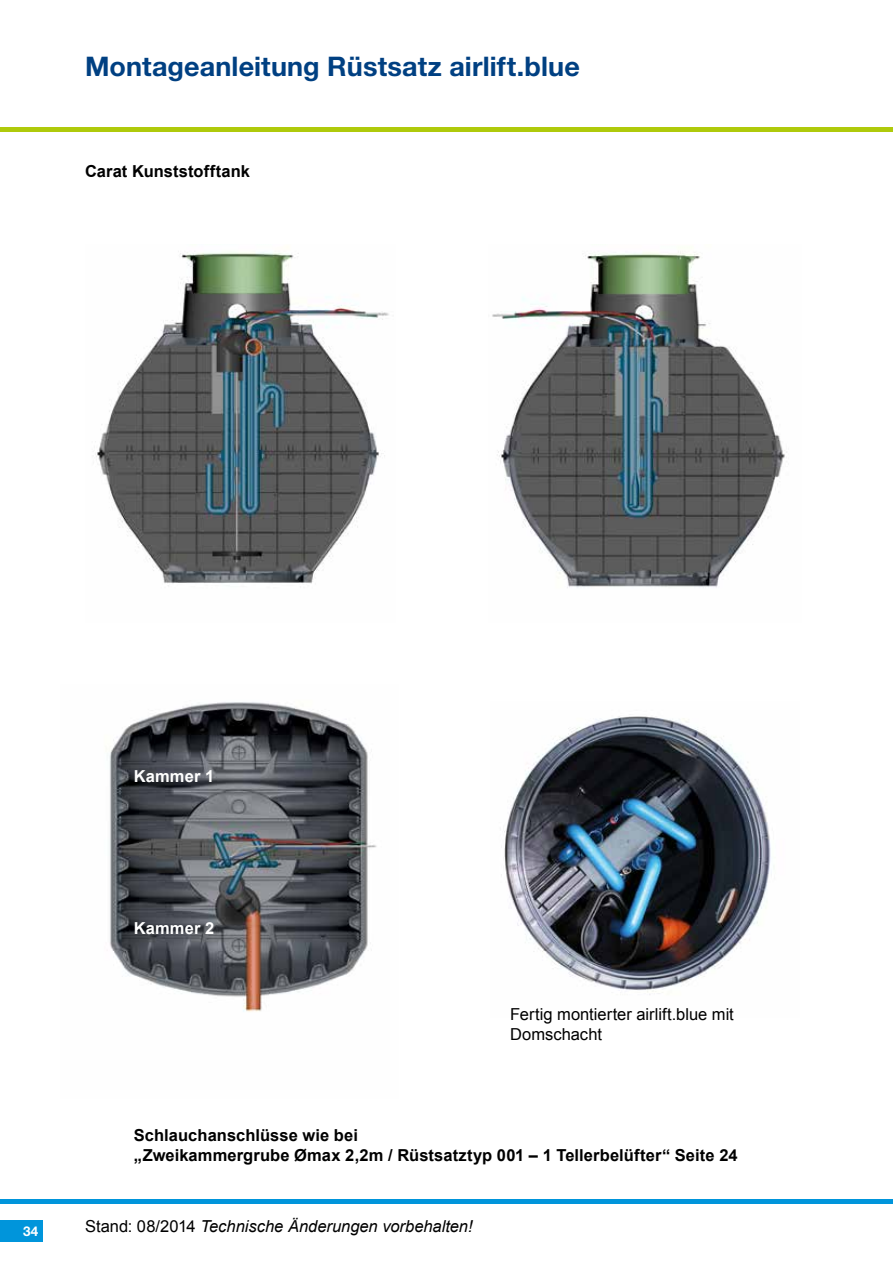
<style>
.page{position:relative;width:893px;height:1263px;background:#fff}
.page>*{position:absolute;margin:0;border:0;box-sizing:border-box;transform-origin:0 0}
.t1{font:700 27px "Helvetica Neue LT Pro";letter-spacing:.005em;color:#004082}
.t2{font:700 16.5px/19.8px "Arial";letter-spacing:.005em;color:#000}
.t3{font:italic 16.5px "Arial";color:#000}
.t4{font:16.5px/19.8px "Arial";color:#000}
.t5{font:700 16.5px "Arial";letter-spacing:.005em;color:#fff}
.t6{font:700 13.5px "Helvetica Neue LT Pro";color:#fff}
.s1{font-style:normal}
</style>
<div class="page">
<img style="left:95px;top:252px;width:294px;height:334px">
<img style="left:492px;top:251px;width:295px;height:337px">
<img style="left:109px;top:702px;width:268px;height:310px">
<img style="left:501px;top:716px;width:270px;height:279px">
<div style="left:0;top:1220px;width:43px;height:22px;background:#0095db"></div>
<hr style="left:0;top:1199px;width:893px;height:4px;background:#0095db">
<hr style="left:0;top:128px;width:893px;height:4px;background:#afca0b">
<h1 class="t1" style="left:85px;top:49px;width:496px">Montageanleitung Rüstsatz airlift.blue</h1>
<p class="t2" style="left:85px;top:162px;width:166px">Carat Kunststofftank</p>
<p class="t5" style="left:134px;top:765px;width:82px">Kammer 1</p>
<p class="t6" style="left:23px;top:1222px;width:17px">34</p>
<p class="t5" style="left:134px;top:917px;width:82px">Kammer 2</p>
<p class="t4" style="left:510px;top:1004px;width:225px">Fertig montierter airlift.blue mit<br>Domschacht</p>
<p class="t2" style="left:134px;top:1126px;width:605px">Schlauchanschlüsse wie bei<br>„Zweikammergrube Ømax 2,2m / Rüstsatztyp 001 – 1 Tellerbelüfter“ Seite 24</p>
<p class="t3" style="left:85px;top:1216px;width:389px"><span class="s1">Stand: 08/2014</span> Technische Änderungen vorbehalten!</p>
</div>
